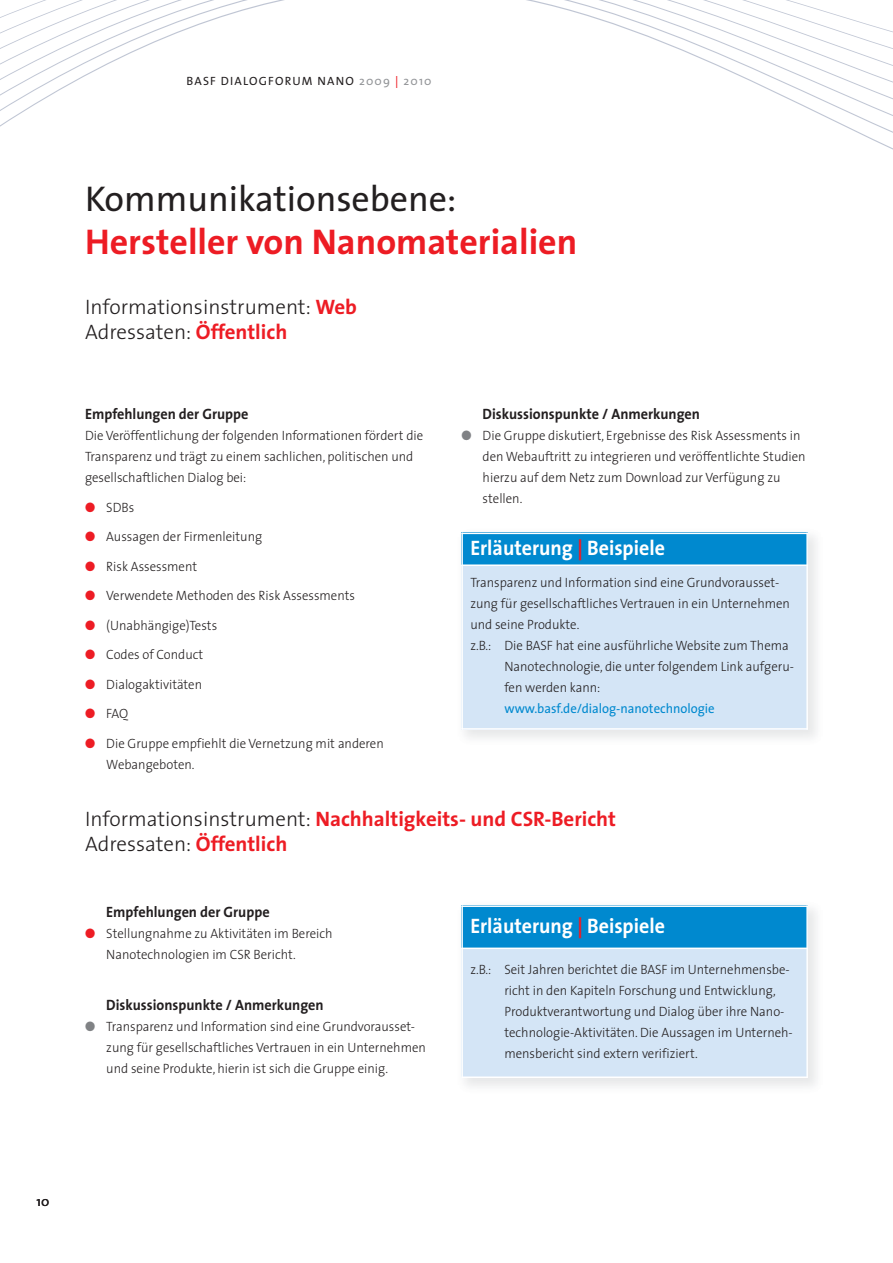
<style>
.page{position:relative;width:893px;height:1263px;background:#fff}
.page>*{position:absolute;margin:0;border:0;box-sizing:border-box;transform-origin:0 0}
.t1{font:700 36px "The Sans";color:#ed1c24}
.t2{font:36px "The Sans";color:#231f20}
.t3{font:700 21px/25.2px "The Sans";color:#ed1c24}
.t4{font:300 21px/25.2px "The Sans";color:#231f20}
.t5{font:700 21px "The Sans";color:#fff;scale:.95 1}
.t6{font:700 15px "The Sans";color:#231f20;scale:.95 1}
.t7{font:300 13.5px/21px "The Sans";color:#231f20;scale:.95 1}
.t8{font:13.5px "The Sans";color:#0089cf;scale:.95 1}
.t9{font:13.5px "The Sans";color:#231f20}
.t10{font:12px "The Sans";letter-spacing:.1em;color:#231f20}
.s1{color:#939598}
.s2{color:#ed1c24}
.s3{font-weight:700;color:#ed1c24}
.s4{color:#808285}
.s5{font-weight:300;color:#231f20}
</style>
<div class="page">
<svg style="left:0;top:0;width:557px;height:127px"></svg>
<svg style="left:557px;top:0;width:336px;height:150px"></svg>
<img style="left:461px;top:532px;width:355px;height:206px">
<div style="left:461px;top:533px;width:347px;height:32px;background:#0089cf"></div>
<div style="left:461px;top:565px;width:347px;height:165px;background:#d4e5f6"></div>
<hr style="left:461px;top:533px;width:2px;height:197px;background:#fff">
<hr style="left:806px;top:533px;width:2px;height:197px;background:#fff">
<hr style="left:461px;top:533px;width:347px;height:1px;background:#fff">
<hr style="left:461px;top:564px;width:347px;height:2px;background:#fff">
<hr style="left:461px;top:728px;width:347px;height:2px;background:#fff">
<div style="left:461px;top:905px;width:347px;height:43px;background:#0089cf"></div>
<div style="left:461px;top:948px;width:347px;height:130px;background:#d4e5f6"></div>
<hr style="left:461px;top:905px;width:2px;height:173px;background:#fff">
<hr style="left:806px;top:905px;width:2px;height:173px;background:#fff">
<hr style="left:461px;top:905px;width:347px;height:2px;background:#fff">
<hr style="left:461px;top:947px;width:347px;height:2px;background:#fff">
<hr style="left:461px;top:1076px;width:347px;height:2px;background:#fff">
<div style="left:179px;top:73px;width:256px;height:18px;background:#fff"></div>
<p class="t10" style="left:187px;top:77px;width:246px">BASF DIALOGFORUM NANO <span class="s1">2009</span> <span class="s2">|</span> <span class="s1">2010</span></p>
<h1 class="t2" style="left:85px;top:184px;width:373px">Kommunikationsebene:</h1>
<h1 class="t1" style="left:85px;top:228px;width:494px">Hersteller von Nanomaterialien</h1>
<h2 class="t4" style="left:85px;top:297px;width:273px">Informationsinstrument: <span class="s3">Web<br></span>Adressaten: <span class="s3">Öffentlich</span></h2>
<p class="t6" style="left:85px;top:408px;width:173px">Empfehlungen der Gruppe</p>
<p class="t7" style="left:85px;top:427px;width:357px">Die Veröffentlichung der folgenden Informationen fördert die<br>Transparenz und trägt zu einem sachlichen, politischen und gesellschaftlichen Dialog bei:</p>
<p class="t7" style="left:85px;top:498px;width:53px"><span class="s2">●</span> SDBs</p>
<p class="t7" style="left:85px;top:528px;width:188px"><span class="s2">●</span> Aussagen der Firmenleitung</p>
<p class="t7" style="left:85px;top:557px;width:119px"><span class="s2">●</span> Risk Assessment</p>
<p class="t7" style="left:85px;top:587px;width:286px"><span class="s2">●</span> Verwendete Methoden des Risk Assessments</p>
<p class="t7" style="left:85px;top:616px;width:141px"><span class="s2">●</span> (Unabhängige)Tests</p>
<p class="t7" style="left:85px;top:646px;width:126px"><span class="s2">●</span> Codes of Conduct</p>
<p class="t7" style="left:85px;top:675px;width:125px"><span class="s2">●</span> Dialogaktivitäten</p>
<p class="t7" style="left:85px;top:705px;width:47px"><span class="s2">●</span> FAQ</p>
<p class="t7" style="left:106px;top:734px;width:294px;text-indent:-21px"><span class="s2">●</span> Die Gruppe empfiehlt die Vernetzung mit anderen<br>Webangeboten.</p>
<p class="t6" style="left:483px;top:408px;width:230px">Diskussionspunkte / Anmerkungen</p>
<p class="t7" style="left:483px;top:427px;width:342px;text-indent:-21px"><span class="s4">●</span> Die Gruppe diskutiert, Ergebnisse des Risk Assessments in den Webauftritt zu integrieren und veröffentlichte Studien hierzu auf dem Netz zum Download zur Verfügung zu stellen.</p>
<h2 class="t5" style="left:470px;top:539px;width:206px">Erläuterung <span class="s2">|</span> Beispiele</h2>
<p class="t7" style="left:470px;top:574px;width:327px">Transparenz und Information sind eine Grundvorausset-</p>
<p class="t7" style="left:470px;top:595px;width:338px">zung für gesellschaftliches Vertrauen in ein Unternehmen</p>
<p class="t7" style="left:470px;top:616px;width:116px">und seine Produkte.</p>
<p class="t7" style="left:470px;top:637px;width:337px">z.B.: Die BASF hat eine ausführliche Website zum Thema</p>
<p class="t7" style="left:504px;top:658px;width:306px">Nanotechnologie, die unter folgendem Link aufgeru-</p>
<p class="t7" style="left:504px;top:679px;width:103px">fen werden kann:</p>
<p class="t8" style="left:504px;top:704px;width:223px">www.basf.de/dialog-nanotechnologie</p>
<h2 class="t3" style="left:85px;top:808px;width:532px"><span class="s5">Informationsinstrument:</span> Nachhaltigkeits- und CSR-Bericht<br><span class="s5">Adressaten:</span> Öffentlich</h2>
<p class="t6" style="left:106px;top:906px;width:173px">Empfehlungen der Gruppe</p>
<p class="t7" style="left:106px;top:925px;width:240px;text-indent:-21px"><span class="s2">●</span> Stellungnahme zu Aktivitäten im Bereich<br>Nanotechnologien im CSR Bericht.</p>
<p class="t6" style="left:106px;top:999px;width:230px">Diskussionspunkte / Anmerkungen</p>
<p class="t7" style="left:106px;top:1017px;width:338px;text-indent:-21px"><span class="s4">●</span> Transparenz und Information sind eine Grundvorausset&shy;zung für gesellschaftliches Vertrauen in ein Unternehmen und seine Produkte, hierin ist sich die Gruppe einig.</p>
<h2 class="t5" style="left:470px;top:917px;width:206px">Erläuterung <span class="s2">|</span> Beispiele</h2>
<p class="t7" style="left:504px;top:960px;width:305px;text-indent:-34px">z.B.: Seit Jahren berichtet die BASF im Unternehmensbe&shy;richt in den Kapiteln Forschung und Entwicklung, Produktverantwortung und Dialog über ihre Nano&shy;technologie-Aktivitäten. Die Aussagen im Unterneh&shy;mensbericht sind extern verifiziert.</p>
<p class="t9" style="left:36px;top:1196px;width:14px">10</p>
</div>
